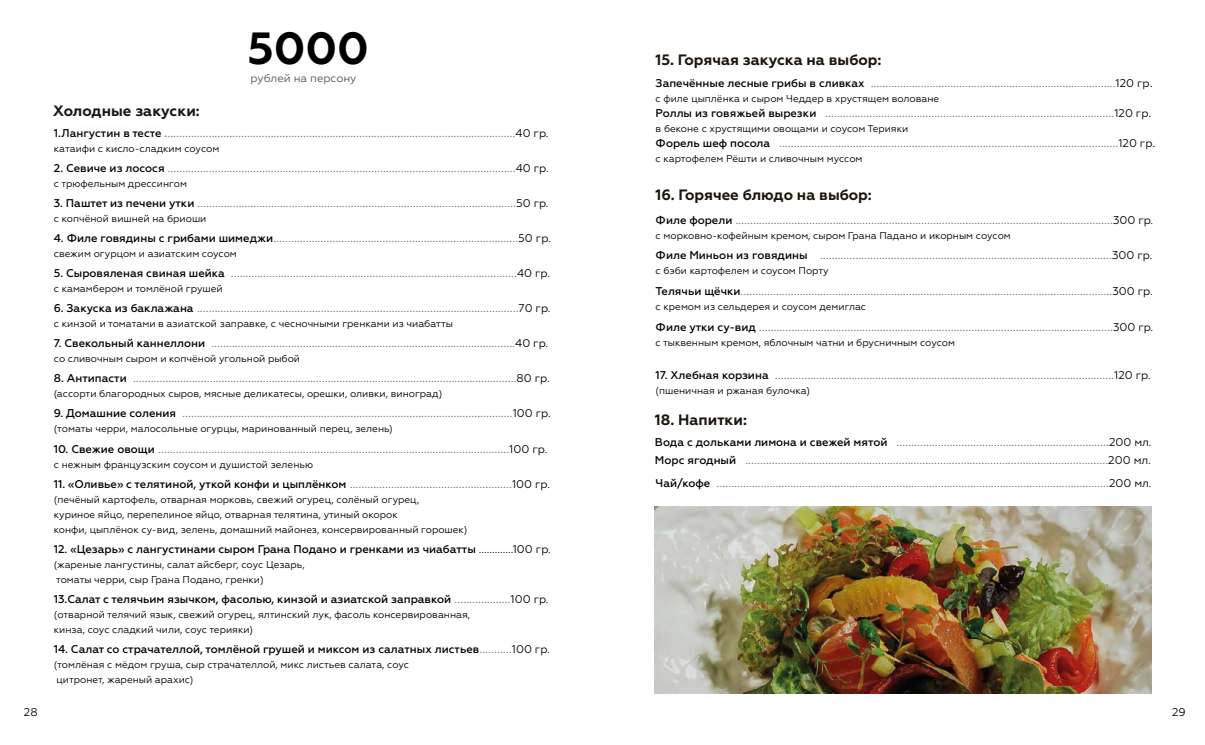
<style>
.page{position:relative;width:1205px;height:745px;background:#fff}
.page>*{position:absolute;margin:0;border:0;box-sizing:border-box;transform-origin:0 0}
.t1{font:700 45px "Geometria";color:#000}
.t2{font:700 15px "Geometria";color:#1d160f}
.t3{font:12.5px/18.6px "Geometria";color:#706f6f}
.t4{font:500 11.25px "Geometria";color:#000}
.t5{font:11.25px "Geometria";color:#575756}
.t6{font:11.25px "Geometria";color:#000}
.t7{font:10px/15px "Geometria";color:#000}
.s1{font-weight:500;font-size:11.25px;color:#000}
.s2{font-weight:500;font-size:11.25px}
.s3{font-size:11.25px;color:#000}
.s4{font-weight:400}
.s5{font-weight:400;font-size:12.5px;color:#706f6f}
.s6{color:#000}
</style>
<div class="page">
<img style="left:655px;top:506px;width:496px;height:187px">
<p class="t2" style="left:53px;top:102px;width:148px">Холодные закуски:</p>
<h1 class="t1" style="left:247px;top:22px;width:123px">5000</h1>
<p class="t5" style="left:250px;top:72px;width:107px">рублей на персону</p>
<p class="t3" style="left:54px;top:123px;width:496px"><span class="s1">1.Лангустин в тесте</span> <span class="s2">.</span>......................................................................................................................<span class="s3">40 гр.</span></p>
<p class="t7" style="left:54px;top:141px;width:167px">катаифи с кисло-сладким соусом</p>
<p class="t3" style="left:54px;top:158px;width:496px"><span class="s1">2. Севиче из лосося</span> ......................................................................................................................<span class="s3">40 гр.</span></p>
<p class="t7" style="left:54px;top:176px;width:135px">с трюфельным дрессингом</p>
<p class="t3" style="left:54px;top:193px;width:496px"><span class="s1">3. Паштет из печени утки</span> ............................................................................................................<span class="s3">50 гр.</span></p>
<p class="t7" style="left:54px;top:211px;width:154px">с копчёной вишней на бриоши</p>
<p class="t3" style="left:54px;top:228px;width:498px"><span class="s1">4. Филе говядины с грибами шимеджи</span>...................................................................................<span class="s3">50 гр.</span></p>
<p class="t7" style="left:54px;top:246px;width:185px">свежим огурцом и азиатским соусом</p>
<p class="t3" style="left:54px;top:263px;width:498px"><span class="s1">5. Сыровяленая свиная шейка</span> .................................................................................................<span class="s3">40 гр.</span></p>
<p class="t7" style="left:54px;top:281px;width:170px">с камамбером и томлёной грушей</p>
<p class="t3" style="left:54px;top:298px;width:498px"><span class="s1">6. Закуска из баклажана</span> .............................................................................................................<span class="s3">70 гр.</span></p>
<p class="t7" style="left:54px;top:316px;width:401px">с кинзой и томатами в азиатской заправке, с чесночными гренками из чиабатты</p>
<p class="t3" style="left:54px;top:333px;width:496px"><span class="s1">7. Свекольный каннеллони</span> .......................................................................................................<span class="s3">40 гр.</span></p>
<p class="t7" style="left:54px;top:351px;width:248px">со сливочным сыром и копчёной угольной рыбой</p>
<p class="t3" style="left:54px;top:368px;width:497px"><span class="s1">8. Антипасти</span> ..................................................................................................................................<span class="s3">80 гр.</span></p>
<p class="t7" style="left:54px;top:386px;width:390px">(ассорти благородных сыров, мясные деликатесы, орешки, оливки, виноград)</p>
<p class="t3" style="left:54px;top:403px;width:498px"><span class="s1">9. Домашние соления</span> ................................................................................................................<span class="s3">100 гр.</span></p>
<p class="t7" style="left:54px;top:421px;width:340px">(томаты черри, малосольные огурцы, маринованный перец, зелень)</p>
<p class="t3" style="left:54px;top:438px;width:495px"><span class="s1">10. Свежие овощи</span> .......................................................................................................................<span class="s3">100 гр.</span></p>
<p class="t7" style="left:54px;top:456px;width:261px">с нежным французским соусом и душистой зеленью</p>
<p class="t3" style="left:54px;top:473px;width:498px"><span class="s1">11. «Оливье» с телятиной, уткой конфи и цыплёнком</span> .......................................................<span class="s3">100 гр.</span></p>
<p class="t7" style="left:54px;top:491px;width:415px">(печёный картофель, отварная морковь, свежий огурец, солёный огурец,<br>куриное яйцо, перепелиное яйцо, отварная телятина, утиный окорок<br>конфи, цыплёнок су-вид, зелень, домашний майонез, консервированный горошек)</p>
<p class="t4" style="left:54px;top:541px;width:498px">12. «Цезарь» с лангустинами сыром Грана Подано и гренками из чиабатты <span class="s4">.............100 гр.</span></p>
<p class="t7" style="left:54px;top:556px;width:252px">(жареные лангустины, салат айсберг, соус Цезарь, томаты черри, сыр Грана Подано, гренки)</p>
<p class="t4" style="left:54px;top:591px;width:496px">13.Салат с телячьим язычком, фасолью, кинзой и азиатской заправкой <span class="s5">...................</span><span class="s4">100 гр.</span></p>
<p class="t7" style="left:54px;top:606px;width:418px">(отварной телячий язык, свежий огурец, ялтинский лук, фасоль консервированная, кинза, соус сладкий чили, соус терияки)</p>
<p class="t4" style="left:54px;top:641px;width:497px">14. Салат со страчателлой, томлёной грушей и миксом из салатных листьев<span class="s5">...........</span><span class="s4">100 гр.</span></p>
<p class="t7" style="left:54px;top:656px;width:357px">(томлёная с мёдом груша, сыр страчателлой, микс листьев салата, соус цитронет, жареный арахис)</p>
<p class="t2" style="left:656px;top:51px;width:227px">15. Горячая закуска на выбор:</p>
<p class="t3" style="left:656px;top:73px;width:498px"><span class="s1">Запечённые лесные грибы в сливках</span> ...................................................................................<span class="s3">120 гр</span><span class="s6">.</span></p>
<p class="t7" style="left:656px;top:91px;width:285px">с филе цыплёнка и сыром Чеддер в хрустящем воловане</p>
<p class="t3" style="left:656px;top:103px;width:497px"><span class="s1">Роллы из говяжьей вырезки</span> ..................................................................................................<span class="s3">120 гр</span><span class="s6">.</span></p>
<p class="t7" style="left:656px;top:121px;width:254px">в беконе с хрустящими овощами и соусом Терияки</p>
<p class="t3" style="left:656px;top:133px;width:501px"><span class="s1">Форель шеф посола</span> ...................................................................................................................<span class="s3">120 гр</span><span class="s6">.</span></p>
<p class="t7" style="left:656px;top:151px;width:208px">с картофелем Рёшти и сливочным муссом</p>
<p class="t2" style="left:656px;top:185px;width:218px">16. Горячее блюдо на выбор:</p>
<p class="t3" style="left:656px;top:210px;width:499px"><span class="s1">Филе форели</span> ................................................................................................................................<span class="s3">300 гр.</span></p>
<p class="t7" style="left:656px;top:228px;width:357px">с морковно-кофейным кремом, сыром Грана Падано и икорным соусом</p>
<p class="t3" style="left:656px;top:245px;width:498px"><span class="s1">Филе Миньон из говядины</span> ...................................................................................................<span class="s3">300 гр.</span></p>
<p class="t7" style="left:656px;top:263px;width:175px">с бэби картофелем и соусом Порту</p>
<p class="t3" style="left:656px;top:281px;width:498px"><span class="s1">Телячьи щёчки</span>..............................................................................................................................<span class="s3">300 гр.</span></p>
<p class="t7" style="left:656px;top:298px;width:212px">с кремом из сельдерея и соусом демиглас</p>
<p class="t3" style="left:656px;top:317px;width:499px"><span class="s1">Филе утки су-вид</span> ........................................................................................................................<span class="s3">300 гр.</span></p>
<p class="t7" style="left:656px;top:334px;width:301px">с тыквенным кремом, яблочным чатни и брусничным соусом</p>
<p class="t3" style="left:656px;top:365px;width:497px"><span class="s1">17. Хлебная корзина</span> ...................................................................................................................<span class="s3">120 гр.</span></p>
<p class="t7" style="left:656px;top:382px;width:156px">(пшеничная и ржаная булочка)</p>
<p class="t2" style="left:655px;top:410px;width:94px">18. Напитки:</p>
<p class="t3" style="left:655px;top:431px;width:498px"><span class="s1">Вода с дольками лимона и свежей мятой</span> ........................................................................<span class="s3">200 мл.<br></span><span class="s1">Морс ягодный</span> ...........................................................................................................................<span class="s3">200 мл.</span></p>
<p class="t3" style="left:656px;top:472px;width:497px"><span class="s1">Чай/кофе</span> .....................................................................................................................................<span class="s3">200 мл.</span></p>
<p class="t6" style="left:24px;top:705px;width:15px">28</p>
<p class="t6" style="left:1172px;top:705px;width:15px">29</p>
</div>
